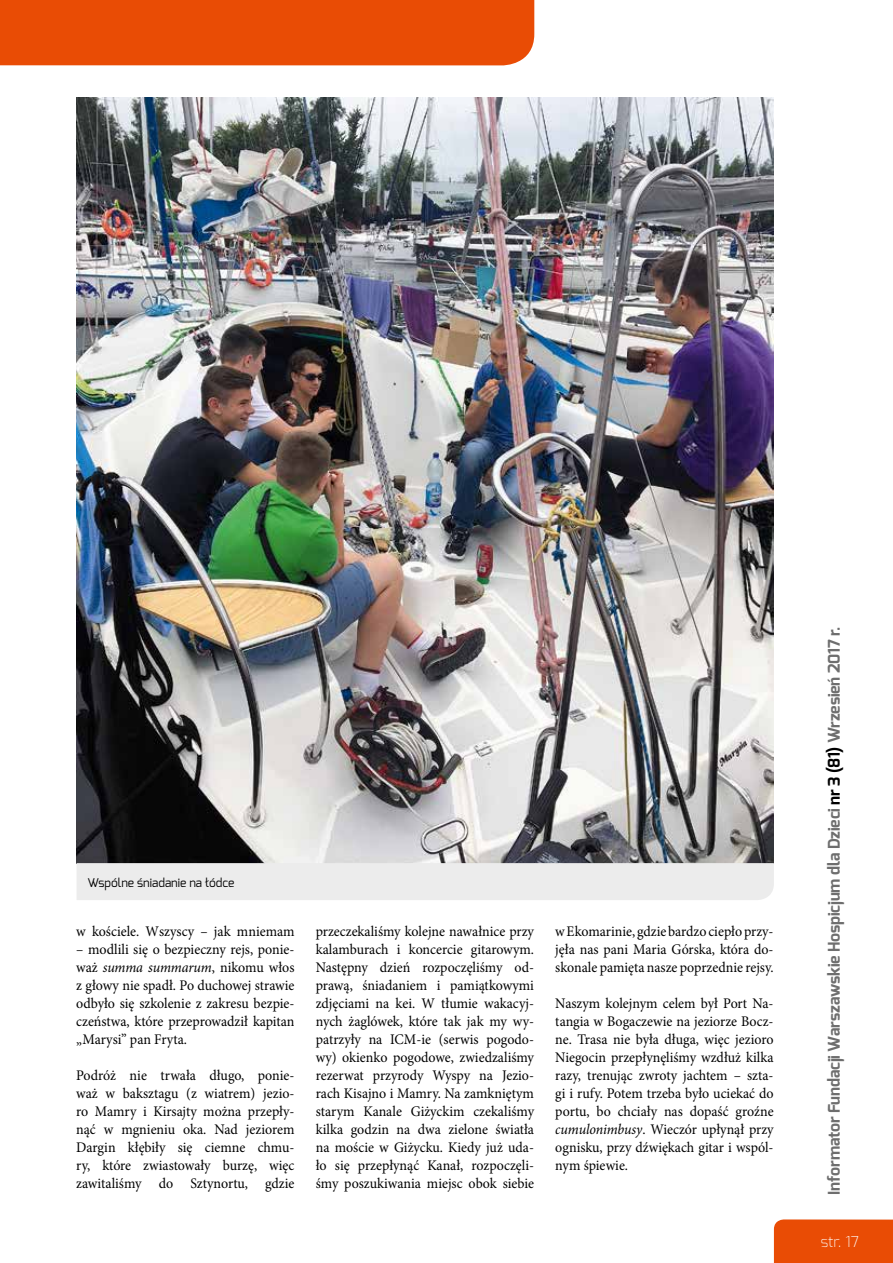
<style>
.page{position:relative;width:893px;height:1263px;background:#fff}
.page>*{position:absolute;margin:0;border:0;box-sizing:border-box;transform-origin:0 0}
.t1{font:700 16.2px "Exo";letter-spacing:-.01em;color:#6e6e6e}
.t2{font:200 15px "Exo";color:#fff}
.t3{font:14.7px/18px "Minion Pro";color:#000;text-align:justify;scale:.95 1}
.t4{font:12px "Exo";color:#000}
.s1{font-style:italic}
.s2{color:#000}
</style>
<div class="page">
<div style="left:774px;top:1219px;width:119px;height:44px;background:#e94c05"></div>
<div style="left:0;top:0;width:534px;height:65px;background:#e94c05"></div>
<img style="left:77px;top:98px;width:697px;height:765px">
<div style="left:77px;top:863px;width:697px;height:37px;background:#ececec"></div>
<p class="t4" style="left:88px;top:875px;width:148px">Wspólne śniadanie na łódce</p>
<p class="t3" style="left:76px;top:922px;width:231px">w kościele. Wszyscy – jak mniemam</p>
<p class="t3" style="left:76px;top:940px;width:231px">– modlili się o bezpieczny rejs, ponie&shy;waż <span class="s1">summa summarum</span>, nikomu włos z głowy nie spadł. Po duchowej strawie odbyło się szkolenie z zakresu bezpie&shy;czeństwa, które przeprowadził kapitan „Marysi” pan Fryta.</p>
<p class="t3" style="left:76px;top:1066px;width:231px">Podróż nie trwała długo, ponie&shy;waż w baksztagu (z wiatrem) jezio&shy;ro Mamry i Kirsajty można przepły&shy;nąć w mgnieniu oka. Nad jeziorem Dargin kłębiły się ciemne chmu&shy;ry, które zwiastowały burzę, więc zawitaliśmy do Sztynortu, gdzie</p>
<p class="t3" style="left:316px;top:922px;width:231px">przeczekaliśmy kolejne nawałnice przy kalamburach i koncercie gitarowym.<br>Następny dzień rozpoczęliśmy od&shy;prawą, śniadaniem i pamiątkowymi zdjęciami na kei. W tłumie wakacyj&shy;nych żaglówek, które tak jak my wy&shy;patrzyły na ICM-ie (serwis pogodo&shy;wy) okienko pogodowe, zwiedzaliśmy rezerwat przyrody Wyspy na Jezio&shy;rach Kisajno i Mamry. Na zamkniętym starym Kanale Giżyckim czekaliśmy kilka godzin na dwa zielone światła na moście w Giżycku. Kiedy już uda&shy;ło się przepłynąć Kanał, rozpoczęli&shy;śmy poszukiwania miejsc obok siebie</p>
<p class="t3" style="left:555px;top:922px;width:231px">w Ekomarinie, gdzie bardzo ciepło przy&shy;jęła nas pani Maria Górska, która do&shy;skonale pamięta nasze poprzednie rejsy.</p>
<p class="t3" style="left:555px;top:994px;width:231px">Naszym kolejnym celem był Port Na&shy;tangia w Bogaczewie na jeziorze Bocz&shy;ne. Trasa nie była długa, więc jezioro Niegocin przepłynęliśmy wzdłuż kilka razy, trenując zwroty jachtem – szta&shy;gi i rufy. Potem trzeba było uciekać do portu, bo chciały nas dopaść groźne <span class="s1">cumulonimbusy</span>. Wieczór upłynął przy ognisku, przy dźwiękach gitar i wspól&shy;nym śpiewie.</p>
<p class="t1" style="left:824px;top:1194px;width:569px;rotate:-90deg">Informator Fundacji Warszawskie Hospicjum dla Dzieci <span class="s2">nr 3 (81)</span> Wrzesień 2017 r.</p>
<p class="t2" style="left:821px;top:1232px;width:39px">str. 17</p>
</div>
